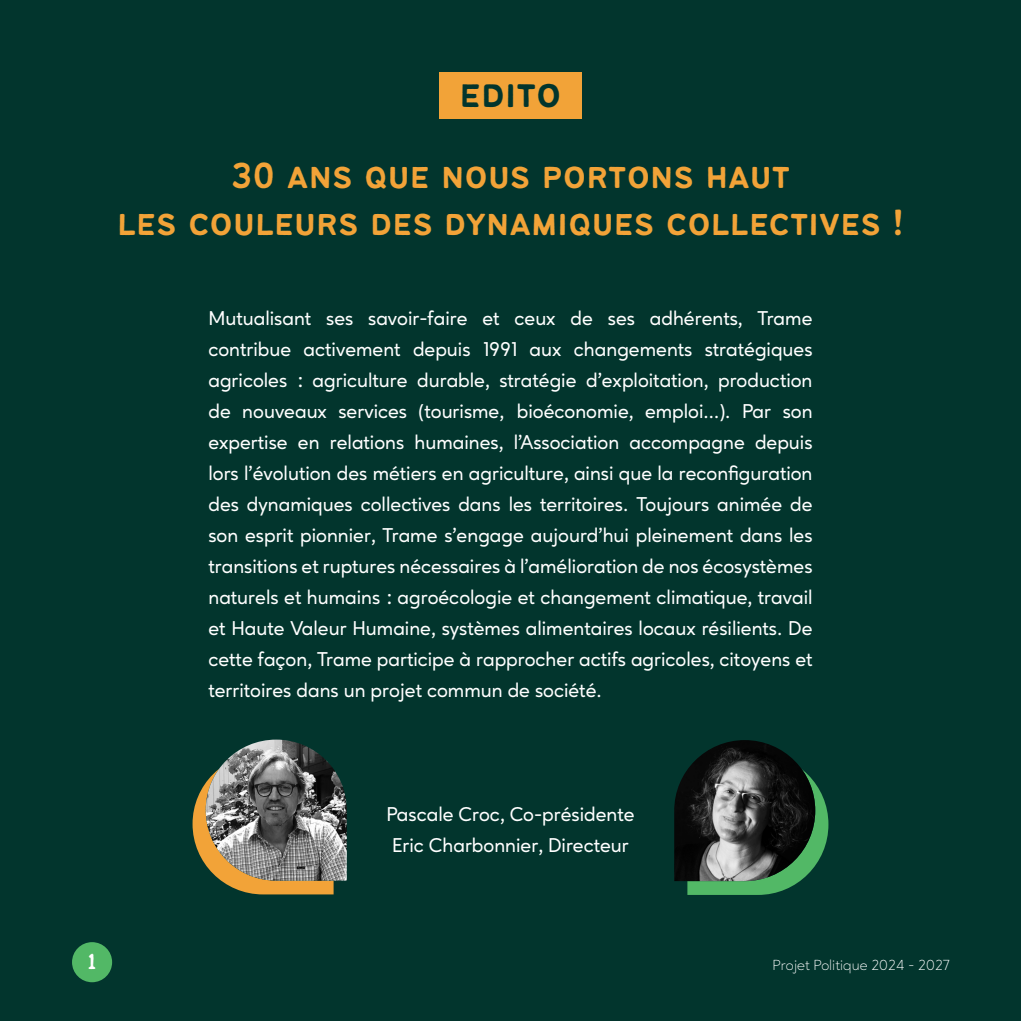
<style>
.page{position:relative;width:1021px;height:1021px;background:#fff}
.page>*{position:absolute;margin:0;border:0;box-sizing:border-box;transform-origin:0 0}
.t1{font:43px "Bantayog";color:#02352d}
.t2{font:40px "Bantayog";color:#f2a338}
.t3{font:24px "Bantayog";color:#fff}
.t4{font:500 20px/31px "Ageo";color:#fff;text-align:justify}
.t5{font:300 14.6px "Ageo";color:#fff}
</style>
<div class="page">
<div style="left:0;top:0;width:1020px;height:1020px;background:#02352d"></div>
<div style="left:439px;top:72px;width:142px;height:47px;background:#f2a338"></div>
<svg style="left:192px;top:782px;width:155px;height:112px"></svg>
<img style="left:206px;top:739px;width:141px;height:141px">
<svg style="left:687px;top:783px;width:141px;height:111px"></svg>
<img style="left:674px;top:740px;width:141px;height:141px">
<div style="left:72px;top:942px;width:40px;height:40px;background:#52b866;border-radius:50%"></div>
<p class="t1" style="left:459px;top:72px;width:103px">edito</p>
<p class="t2" style="left:231px;top:154px;width:561px">30 ans que nous portons haut</p>
<p class="t2" style="left:117px;top:202px;width:788px">les couleurs des dynamiques collectives !</p>
<p class="t4" style="left:208px;top:302px;width:605px">Mutualisant ses savoir-faire et ceux de ses adhérents, Trame contribue activement depuis 1991 aux changements stratégiques agricoles : agriculture durable, stratégie d’exploitation, production de nouveaux services (tourisme, bioéconomie, emploi…). Par son expertise en relations humaines, l’Association accompagne depuis lors l’évolution des métiers en agriculture, ainsi que la reconfiguration des dynamiques collectives dans les territoires. Toujours animée de son esprit pionnier, Trame s’engage aujourd’hui pleinement dans les transitions et ruptures nécessaires à l’amélioration de nos écosystèmes naturels et humains : agroécologie et changement climatique, travail et Haute Valeur Humaine, systèmes alimentaires locaux résilients. De cette façon, Trame participe à rapprocher actifs agricoles, citoyens et territoires dans un projet commun de société.</p>
<p class="t3" style="left:87px;top:949px;width:11px">1</p>
<p class="t4" style="left:386px;top:798px;width:250px">Pascale Croc, Co-présidente</p>
<p class="t4" style="left:392px;top:829px;width:238px">Eric Charbonnier, Directeur</p>
<p class="t5" style="left:772px;top:957px;width:179px">Projet Politique 2024 - 2027</p>
</div>
